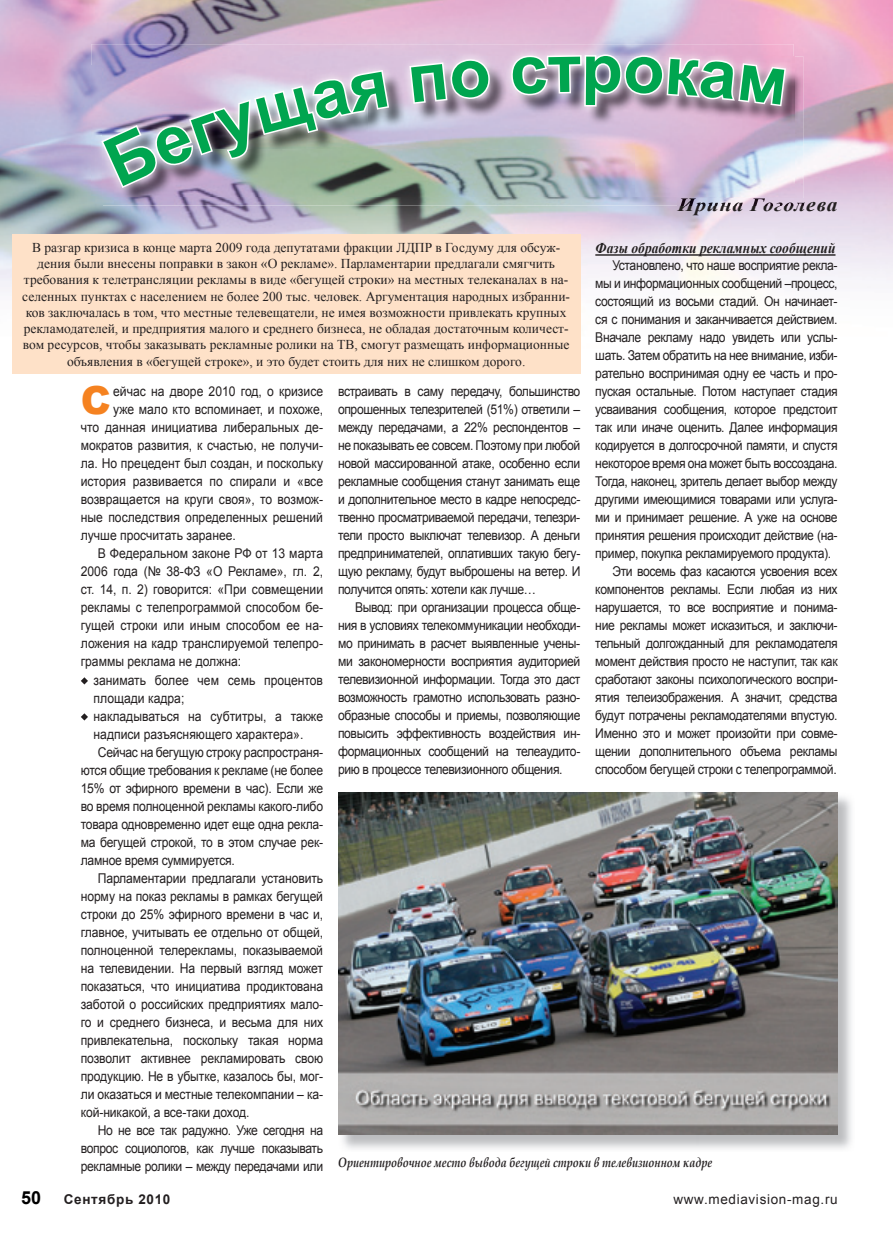
<style>
.page{position:relative;width:893px;height:1234px;background:#fff}
.page>*{position:absolute;margin:0;border:0;box-sizing:border-box;transform-origin:0 0}
.t1{font:700 67.5px "Arial";color:#00a54f}
.t2{font:900 38.7px "Arial";color:#f58220}
.t3{font:italic 700 19.5px "Times New Roman";letter-spacing:.04em;color:#231f20;scale:1.1 1}
.t4{font:700 18px "Arial";color:#000}
.t5{font:italic 700 15px "Times New Roman";color:#231f20;scale:.9 1}
.t6{font:13.5px/18px "Arial";letter-spacing:-.03em;color:#231f20;text-align:justify;scale:.9 1}
.t7{font:13.5px "Arial";color:#231f20;scale:.9 1}
.t8{font:13.5px/16.2px "Times New Roman";color:#231f20;text-align:center}
.t9{font:13.5px "Arial";letter-spacing:-.01em;color:#231f20;scale:.9 1}
.t10{font:italic 700 13.5px "Book Antiqua";color:#231f20;scale:.8 1}
.t11{font:13.5px "Arial";letter-spacing:.05em;color:#231f20}
.t12{font:700 13.5px "Arial";letter-spacing:.05em;color:#231f20}
</style>
<div class="page">
<img style="left:0;top:0;width:893px;height:355px">
<svg style="left:81px;top:677px;width:7px;height:7px"></svg>
<svg style="left:81px;top:713px;width:7px;height:7px"></svg>
<hr style="left:595px;top:254px;width:240px;height:2px;background:#231f20">
<div style="left:12px;top:234px;width:568px;height:140px;background:#fee1c8"></div>
<img style="left:338px;top:792px;width:500px;height:342px">
<img style="left:750px;top:56px;width:53px;height:142px">
<img style="left:103px;top:196px;width:647px;height:9px">
<img style="left:677px;top:198px;width:126px;height:7px">
<img style="left:91px;top:44px;width:703px;height:22px">
<img style="left:91px;top:66px;width:11px;height:130px">
<img style="left:102px;top:56px;width:692px;height:140px">
<img style="left:99px;top:23px;width:292px;height:167px">
<svg style="left:408px;top:58px;width:83px;height:47px"></svg>
<svg style="left:510px;top:53px;width:278px;height:55px"></svg>
<h1 class="t1" style="left:581px;top:23px;width:43px">р</h1>
<h3 class="t3" style="left:678px;top:191px;width:147px">Ирина Гоголева</h3>
<p class="t8" style="left:22px;top:239px;width:549px">В разгар кризиса в конце марта 2009 года депутатами фракции ЛДПР в Госдуму для обсуж&shy;дения были внесены поправки в закон «О рекламе». Парламентарии предлагали смягчить требования к телетрансляции рекламы в виде «бегущей строки» на местных телеканалах в на&shy;селенных пунктах с населением не более 200 тыс. человек. Аргументация народных избранни&shy;ков заключалась в том, что местные телевещатели, не имея возможности привлекать крупных рекламодателей, и предприятия малого и среднего бизнеса, не обладая достаточным количест&shy;вом ресурсов, чтобы заказывать рекламные ролики на ТВ, смогут размещать информационные объявления в «бегущей строке», и это будет стоить для них не слишком дорого.</p>
<p class="t5" style="left:595px;top:238px;width:268px">Фазы обработки рекламных сообщений</p>
<p class="t6" style="left:612px;top:256px;width:252px">Установлено, что наше восприятие рекла-</p>
<p class="t6" style="left:595px;top:274px;width:271px">мы и информационных сообщений –процесс,</p>
<p class="t6" style="left:595px;top:292px;width:271px">состоящий из восьми стадий. Он начинает-</p>
<p class="t6" style="left:595px;top:310px;width:271px">ся с понимания и заканчивается действием.</p>
<p class="t6" style="left:595px;top:328px;width:271px">Вначале рекламу надо увидеть или услы-</p>
<p class="t6" style="left:595px;top:346px;width:271px">шать. Затем обратить на нее внимание, изби-</p>
<p class="t6" style="left:595px;top:364px;width:271px">рательно воспринимая одну ее часть и про-</p>
<p class="t6" style="left:595px;top:382px;width:271px">пуская остальные. Потом наступает стадия</p>
<p class="t6" style="left:595px;top:400px;width:271px">усваивания сообщения, которое предстоит</p>
<p class="t6" style="left:595px;top:418px;width:271px">так или иначе оценить. Далее информация</p>
<p class="t6" style="left:595px;top:436px;width:271px">кодируется в долгосрочной памяти, и спустя</p>
<p class="t6" style="left:595px;top:454px;width:271px">некоторое время она может быть воссоздана.</p>
<p class="t6" style="left:595px;top:472px;width:271px">Тогда, наконец, зритель делает выбор между</p>
<p class="t6" style="left:595px;top:490px;width:271px">другими имеющимися товарами или услуга-</p>
<p class="t6" style="left:595px;top:508px;width:271px">ми и принимает решение. А уже на основе</p>
<p class="t6" style="left:595px;top:526px;width:271px">принятия решения происходит действие (на-</p>
<p class="t6" style="left:595px;top:544px;width:264px">пример, покупка рекламируемого продукта).</p>
<p class="t6" style="left:612px;top:562px;width:252px">Эти восемь фаз касаются усвоения всех</p>
<p class="t6" style="left:595px;top:580px;width:271px">компонентов рекламы. Если любая из них</p>
<p class="t6" style="left:595px;top:598px;width:271px">нарушается, то все восприятие и понима-</p>
<p class="t6" style="left:595px;top:616px;width:271px">ние рекламы может исказиться, и заключи-</p>
<p class="t6" style="left:595px;top:634px;width:271px">тельный долгожданный для рекламодателя</p>
<p class="t6" style="left:595px;top:652px;width:271px">момент действия просто не наступит, так как</p>
<p class="t6" style="left:595px;top:670px;width:271px">сработают законы психологического воспри-</p>
<p class="t6" style="left:595px;top:688px;width:271px">ятия телеизображения. А значит, средства</p>
<p class="t6" style="left:595px;top:706px;width:271px">будут потрачены рекламодателями впустую.</p>
<p class="t6" style="left:595px;top:724px;width:271px">Именно это и может произойти при совме-</p>
<p class="t6" style="left:595px;top:742px;width:271px">щении дополнительного объема рекламы</p>
<p class="t6" style="left:595px;top:760px;width:270px">способом бегущей строки с телепрограммой.</p>
<h2 class="t2" style="left:81px;top:372px;width:32px">С</h2>
<p class="t7" style="left:113px;top:382px;width:235px">ейчас на дворе 2010 год, о кризисе</p>
<p class="t6" style="left:338px;top:382px;width:271px">встраивать в саму передачу, большинство опрошенных телезрителей (51%) ответили – между передачами, а 22% респондентов – не показывать ее совсем. Поэтому при любой новой массированной атаке, особенно если рекламные сообщения станут занимать еще и дополнительное место в кадре непосредс&shy;твенно просматриваемой передачи, телезри&shy;тели просто выключат телевизор. А деньги предпринимателей, оплативших такую бегу&shy;щую рекламу, будут выброшены на ветер. И получится опять: хотели как лучше…</p>
<p class="t6" style="left:338px;top:598px;width:271px;text-indent:17px">Вывод: при организации процесса обще&shy;ния в условиях телекоммуникации необходи&shy;мо принимать в расчет выявленные учены&shy;ми закономерности восприятия аудиторией телевизионной информации. Тогда это даст возможность грамотно использовать разно&shy;образные способы и приемы, позволяющие повысить эффективность воздействия ин&shy;формационных сообщений на телеаудито&shy;рию в процессе телевизионного общения.</p>
<p class="t7" style="left:113px;top:400px;width:235px">уже мало кто вспоминает, и похоже,</p>
<p class="t7" style="left:81px;top:418px;width:271px">что данная инициатива либеральных де-</p>
<p class="t7" style="left:81px;top:436px;width:271px">мократов развития, к счастью, не получи-</p>
<p class="t7" style="left:81px;top:454px;width:271px">ла. Но прецедент был создан, и поскольку</p>
<p class="t7" style="left:81px;top:472px;width:271px">история развивается по спирали и «все</p>
<p class="t7" style="left:81px;top:490px;width:271px">возвращается на круги своя», то возмож-</p>
<p class="t7" style="left:81px;top:508px;width:271px">ные последствия определенных решений</p>
<p class="t7" style="left:81px;top:526px;width:174px">лучше просчитать заранее.</p>
<p class="t7" style="left:98px;top:544px;width:252px">В Федеральном законе РФ от 13 марта</p>
<p class="t7" style="left:81px;top:562px;width:271px">2006 года (№ 38-ФЗ «О Рекламе», гл. 2,</p>
<p class="t7" style="left:81px;top:580px;width:271px">ст. 14, п. 2) говорится: «При совмещении</p>
<p class="t7" style="left:81px;top:598px;width:271px">рекламы с телепрограммой способом бе-</p>
<p class="t7" style="left:81px;top:616px;width:271px">гущей строки или иным способом ее на-</p>
<p class="t7" style="left:81px;top:634px;width:271px">ложения на кадр транслируемой телепро-</p>
<p class="t7" style="left:81px;top:652px;width:180px">граммы реклама не должна:</p>
<p class="t7" style="left:94px;top:670px;width:257px">занимать более чем семь процентов</p>
<p class="t7" style="left:94px;top:688px;width:102px">площади кадра;</p>
<p class="t7" style="left:94px;top:706px;width:257px">накладываться на субтитры, а также</p>
<p class="t7" style="left:94px;top:724px;width:235px">надписи разъясняющего характера».</p>
<p class="t6" style="left:98px;top:742px;width:252px">Сейчас на бегущую строку распространя-</p>
<p class="t6" style="left:81px;top:760px;width:271px">ются общие требования к рекламе (не более</p>
<p class="t6" style="left:81px;top:778px;width:271px">15% от эфирного времени в час). Если же</p>
<p class="t6" style="left:81px;top:796px;width:271px">во время полноценной рекламы какого-либо</p>
<p class="t6" style="left:81px;top:814px;width:271px">товара одновременно идет еще одна рекла-</p>
<p class="t6" style="left:81px;top:832px;width:271px">ма бегущей строкой, то в этом случае рек-</p>
<p class="t6" style="left:81px;top:850px;width:173px">ламное время суммируется.</p>
<p class="t9" style="left:98px;top:868px;width:252px">Парламентарии предлагали установить</p>
<p class="t9" style="left:81px;top:886px;width:271px">норму на показ рекламы в рамках бегущей</p>
<p class="t9" style="left:81px;top:904px;width:271px">строки до 25% эфирного времени в час и,</p>
<p class="t9" style="left:81px;top:922px;width:271px">главное, учитывать ее отдельно от общей,</p>
<p class="t9" style="left:81px;top:940px;width:271px">полноценной телерекламы, показываемой</p>
<p class="t9" style="left:81px;top:958px;width:271px">на телевидении. На первый взгляд может</p>
<p class="t9" style="left:81px;top:976px;width:271px">показаться, что инициатива продиктована</p>
<p class="t9" style="left:81px;top:994px;width:271px">заботой о российских предприятиях мало-</p>
<p class="t9" style="left:81px;top:1012px;width:271px">го и среднего бизнеса, и весьма для них</p>
<p class="t9" style="left:81px;top:1030px;width:271px">привлекательна, поскольку такая норма</p>
<p class="t9" style="left:81px;top:1048px;width:271px">позволит активнее рекламировать свою</p>
<p class="t9" style="left:81px;top:1066px;width:271px">продукцию. Не в убытке, казалось бы, мог-</p>
<p class="t9" style="left:81px;top:1084px;width:271px">ли оказаться и местные телекомпании – ка-</p>
<p class="t9" style="left:81px;top:1102px;width:189px">кой-никакой, а все-таки доход.</p>
<p class="t6" style="left:98px;top:1120px;width:252px">Но не все так радужно. Уже сегодня на</p>
<p class="t6" style="left:81px;top:1138px;width:271px">вопрос социологов, как лучше показывать</p>
<p class="t6" style="left:81px;top:1156px;width:271px">рекламные ролики – между передачами или</p>
<p class="t10" style="left:338px;top:1152px;width:469px">Ориентировочное место вывода бегущей строки в телевизионном кадре</p>
<h3 class="t4" style="left:21px;top:1185px;width:22px">50</h3>
<p class="t12" style="left:64px;top:1190px;width:108px">Сентябрь 2010</p>
<p class="t11" style="left:673px;top:1190px;width:166px">www.mediavision-mag.ru</p>
</div>
